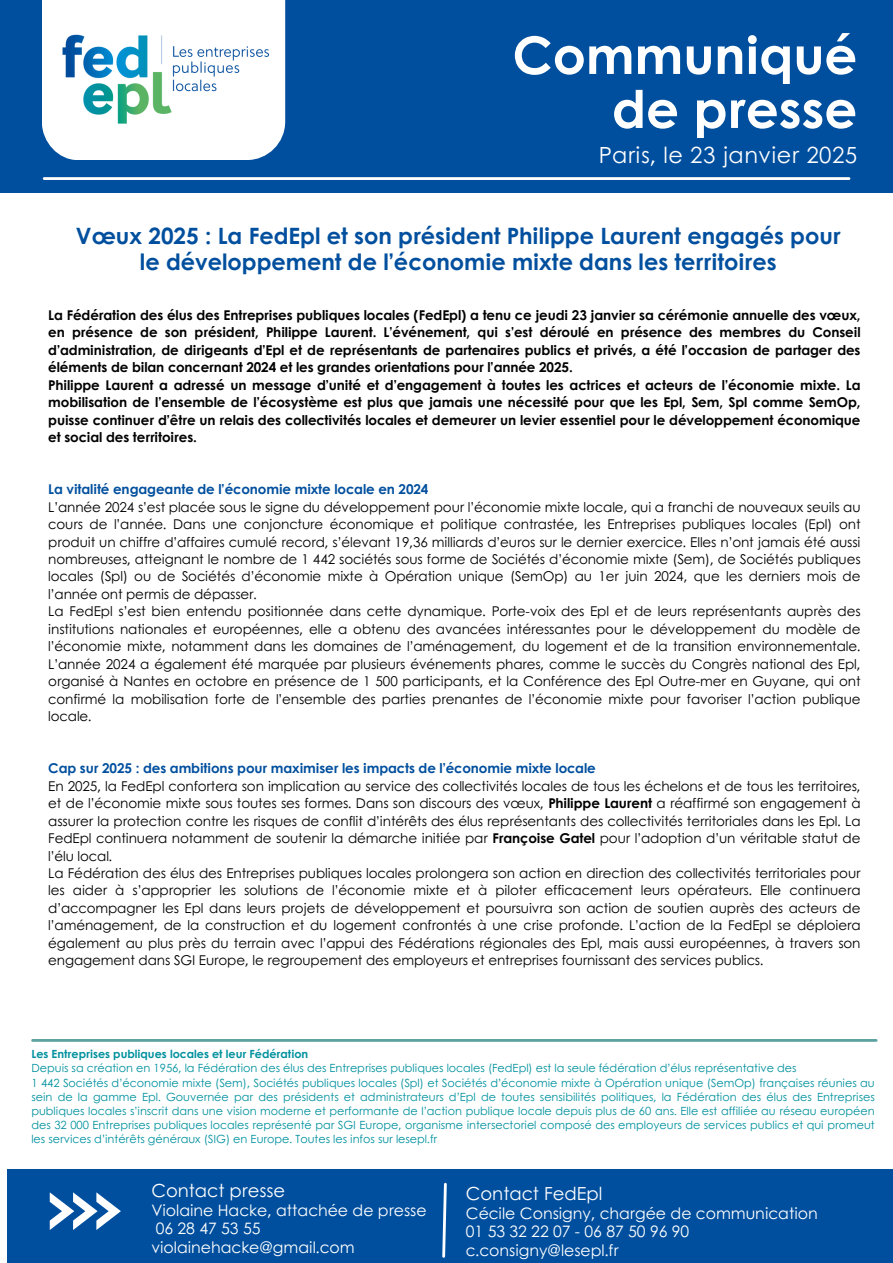
<style>
.page{position:relative;width:893px;height:1263px;background:#fff}
.page>*{position:absolute;margin:0;border:0;box-sizing:border-box;transform-origin:0 0}
.t1{font:700 51.75px/54px "Century Gothic";color:#fff;text-align:right}
.t2{font:700 22.5px/25.3px "Century Gothic";color:#004f9e;text-align:center}
.t3{font:22.27px "Century Gothic";letter-spacing:.025em;color:#fff}
.t4{font:18px "Century Gothic";color:#fff}
.t5{font:15.75px/18.6px "Century Gothic";color:#fff}
.t6{font:13.5px/17.4px "Century Gothic";letter-spacing:-.005em;color:#000}
.t7{font:700 13.5px/17.4px "Century Gothic";letter-spacing:-.005em;color:#000}
.t8{font:11.25px/14.1px "Century Gothic";color:#00919e;text-align:justify}
.t9{font:700 11.25px "Century Gothic";color:#00919e}
.s1{font-weight:700;color:#004f9e}
.s2{font-weight:700}
</style>
<div class="page">
<div style="left:0;top:0;width:893px;height:193px;background:#004f9e"></div>
<hr style="left:44px;top:177px;width:805px;height:3px;background:#fff">
<div style="left:42px;top:0;width:243px;height:160px;background:#fff"></div>
<div style="left:8px;top:1169px;width:885px;height:94px;background:#004f9e"></div>
<svg style="left:50px;top:1192px;width:71px;height:38px"></svg>
<hr style="left:33px;top:1039px;width:843px;height:3px;background:#5da3a1">
<svg style="left:442px;top:1182px;width:5px;height:76px"></svg>
<img style="left:43px;top:34px;width:240px;height:104px">
<h2 class="t1" style="left:512px;top:26px;width:346px">Communiqué de presse</h2>
<p class="t3" style="left:599px;top:138px;width:260px">Paris, le 23 janvier 2025</p>
<h5 class="t2" style="left:76px;top:222px;width:766px">Vœux 2025 : La FedEpl et son président Philippe Laurent engagés pour le développement de l’économie mixte dans les territoires</h5>
<p class="t7" style="left:48px;top:306px;width:814px">La Fédération des élus des Entreprises publiques locales (FedEpl) a tenu ce jeudi 23 janvier sa cérémonie annuelle des vœux, en présence de son président, Philippe Laurent. L’événement, qui s’est déroulé en présence des membres du Conseil d’administration, de dirigeants d’Epl et de représentants de partenaires publics et privés, a été l’occasion de partager des éléments de bilan concernant 2024 et les grandes orientations pour l’année 2025.<br>Philippe Laurent a adressé un message d’unité et d’engagement à toutes les actrices et acteurs de l’économie mixte. La mobilisation de l’ensemble de l’écosystème est plus que jamais une nécessité pour que les Epl, Sem, Spl comme SemOp, puisse continuer d’être un relais des collectivités locales et demeurer un levier essentiel pour le développement économique et social des territoires.</p>
<h1 class="t6" style="left:48px;top:480px;width:814px"><span class="s1">La vitalité engageante de l’économie mixte locale en 2024<br></span>L’année 2024 s’est placée sous le signe du développement pour l’économie mixte locale, qui a franchi de nouveaux seuils au cours de l’année. Dans une conjoncture économique et politique contrastée, les Entreprises publiques locales (Epl) ont produit un chiffre d’affaires cumulé record, s’élevant 19,36 milliards d’euros sur le dernier exercice. Elles n’ont jamais été aussi nombreuses, atteignant le nombre de 1 442 sociétés sous forme de Sociétés d’économie mixte (Sem), de Sociétés publiques locales (Spl) ou de Sociétés d’économie mixte à Opération unique (SemOp) au 1er juin 2024, que les derniers mois de l’année ont permis de dépasser.<br>La FedEpl s’est bien entendu positionnée dans cette dynamique. Porte-voix des Epl et de leurs représentants auprès des institutions nationales et européennes, elle a obtenu des avancées intéressantes pour le développement du modèle de l’économie mixte, notamment dans les domaines de l’aménagement, du logement et de la transition environnementale.<br>L’année 2024 a également été marquée par plusieurs événements phares, comme le succès du Congrès national des Epl, organisé à Nantes en octobre en présence de 1 500 participants, et la Conférence des Epl Outre-mer en Guyane, qui ont confirmé la mobilisation forte de l’ensemble des parties prenantes de l’économie mixte pour favoriser l’action publique locale.</h1>
<h3 class="t6" style="left:48px;top:759px;width:814px"><span class="s1">Cap sur 2025 : des ambitions pour maximiser les impacts de l’économie mixte locale<br></span>En 2025, la FedEpl confortera son implication au service des collectivités locales de tous les échelons et de tous les territoires, et de l’économie mixte sous toutes ses formes. Dans son discours des vœux, <span class="s2">Philippe Laurent</span> a réaffirmé son engagement à assurer la protection contre les risques de conflit d’intérêts des élus représentants des collectivités territoriales dans les Epl. La FedEpl continuera notamment de soutenir la démarche initiée par <span class="s2">Françoise Gatel</span> pour l’adoption d’un véritable statut de l’élu local.<br>La Fédération des élus des Entreprises publiques locales prolongera son action en direction des collectivités territoriales pour les aider à s’approprier les solutions de l’économie mixte et à piloter efficacement leurs opérateurs. Elle continuera d’accompagner les Epl dans leurs projets de développement et poursuivra son action de soutien auprès des acteurs de l’aménagement, de la construction et du logement confrontés à une crise profonde. L’action de la FedEpl se déploiera également au plus près du terrain avec l’appui des Fédérations régionales des Epl, mais aussi européennes, à travers son engagement dans SGI Europe, le regroupement des employeurs et entreprises fournissant des services publics.</h3>
<h6 class="t9" style="left:31px;top:1046px;width:278px">Les Entreprises publiques locales et leur Fédération</h6>
<h6 class="t8" style="left:31px;top:1061px;width:766px">Depuis sa création en 1956, la Fédération des élus des Entreprises publiques locales (FedEpl) est la seule fédération d’élus représentative des</h6>
<p class="t8" style="left:31px;top:1075px;width:845px">1 442 Sociétés d’économie mixte (Sem), Sociétés publiques locales (Spl) et Sociétés d’économie mixte à Opération unique (SemOp) françaises réunies au sein de la gamme Epl. Gouvernée par des présidents et administrateurs d’Epl de toutes sensibilités politiques, la Fédération des élus des Entreprises publiques locales s’inscrit dans une vision moderne et performante de l’action publique locale depuis plus de 60 ans. Elle est affiliée au réseau européen des 32 000 Entreprises publiques locales représenté par SGI Europe, organisme intersectoriel composé des employeurs de services publics et qui promeut les services d’intérêts généraux (SIG) en Europe. Toutes les infos sur lesepl.fr</p>
<p class="t4" style="left:151px;top:1177px;width:135px">Contact presse</p>
<p class="t5" style="left:151px;top:1200px;width:277px">Violaine Hacke, attachée de presse<br>06 28 47 53 55 violainehacke@gmail.com</p>
<p class="t4" style="left:466px;top:1180px;width:138px">Contact FedEpl</p>
<p class="t5" style="left:466px;top:1203px;width:353px">Cécile Consigny, chargée de communication<br>01 53 32 22 07 - 06 87 50 96 90 c.consigny@lesepl.fr</p>
</div>
